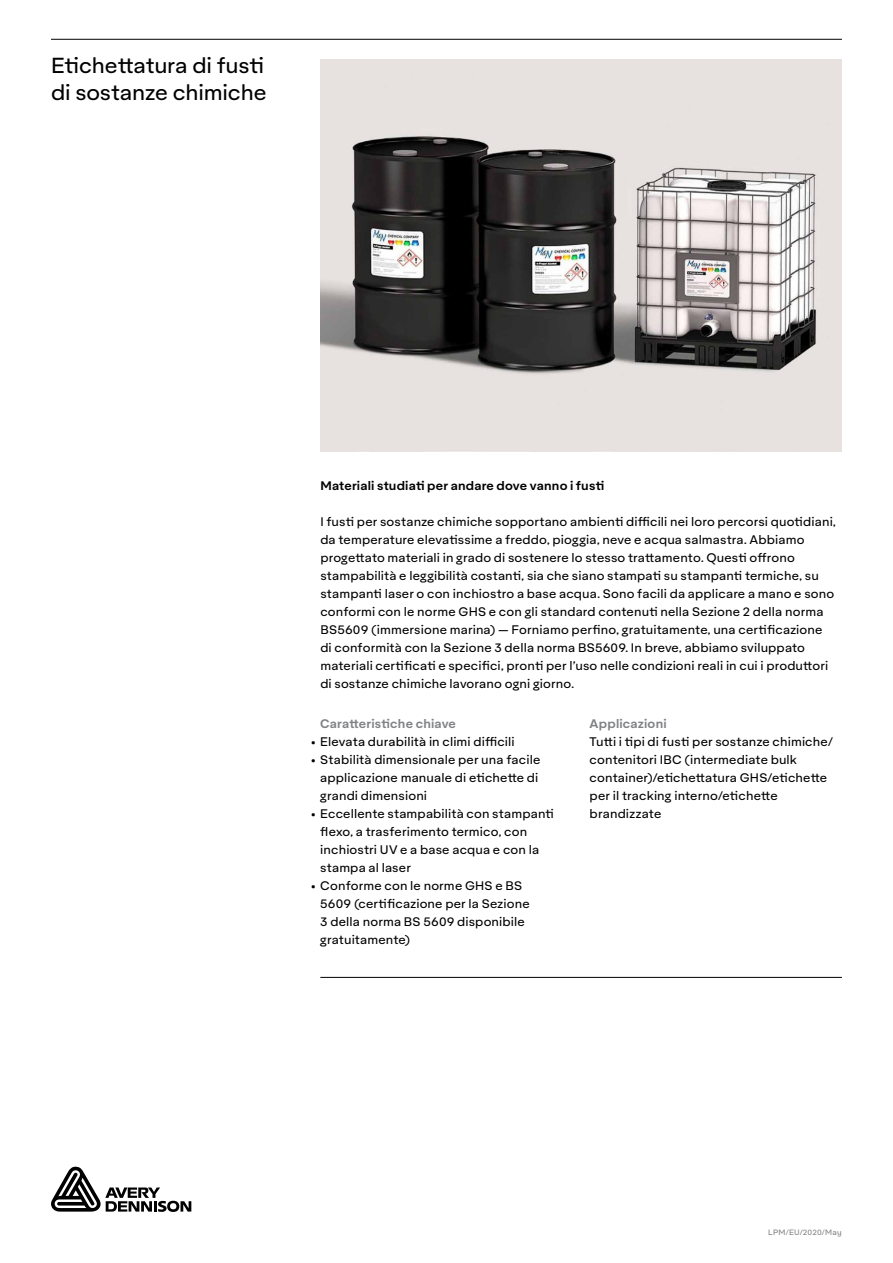
<style>
.page{position:relative;width:893px;height:1263px;background:#fff}
.page>*{position:absolute;margin:0;border:0;box-sizing:border-box;transform-origin:0 0}
.t1{font:21px/27px "Aktifo A";letter-spacing:-.005em;color:#000}
.t2{font:12px/18px "Aktifo A";letter-spacing:.015em;color:#000}
.t3{font:600 12px "Aktifo A";letter-spacing:.015em;color:#000}
.t4{font:600 12px "Aktifo A";letter-spacing:.015em;color:#808285}
.t5{font:7.5px "Aktifo A";letter-spacing:.02em;color:#808285}
</style>
<div class="page">
<svg style="left:51px;top:1166px;width:140px;height:46px"></svg>
<hr style="left:51px;top:39px;width:791px;height:1px;background:#000">
<img style="left:320px;top:60px;width:522px;height:391px">
<hr style="left:320px;top:977px;width:522px;height:1px;background:#000">
<h1 class="t1" style="left:51px;top:52px;width:217px">Etichettatura di fusti di sostanze chimiche</h1>
<p class="t3" style="left:320px;top:478px;width:285px">Materiali studiati per andare dove vanno i fusti</p>
<p class="t2" style="left:320px;top:513px;width:517px">I fusti per sostanze chimiche sopportano ambienti difficili nei loro percorsi quotidiani, da temperature elevatissime a freddo, pioggia, neve e acqua salmastra. Abbiamo progettato materiali in grado di sostenere lo stesso trattamento. Questi offrono stampabilità e leggibilità costanti, sia che siano stampati su stampanti termiche, su stampanti laser o con inchiostro a base acqua. Sono facili da applicare a mano e sono conformi con le norme GHS e con gli standard contenuti nella Sezione 2 della norma BS5609 (immersione marina) — Forniamo perfino, gratuitamente, una certificazione di conformità con la Sezione 3 della norma BS5609. In breve, abbiamo sviluppato materiali certificati e specifici, pronti per l’uso nelle condizioni reali in cui i produttori di sostanze chimiche lavorano ogni giorno.</p>
<p class="t4" style="left:320px;top:716px;width:137px">Caratteristiche chiave</p>
<p class="t2" style="left:311px;top:733px;width:205px">• Elevata durabilità in climi difficili</p>
<p class="t2" style="left:320px;top:751px;width:222px;text-indent:-10px">• Stabilità dimensionale per una facile applicazione manuale di etichette di grandi dimensioni</p>
<p class="t2" style="left:320px;top:805px;width:235px;text-indent:-10px">• Eccellente stampabilità con stampanti flexo, a trasferimento termico, con inchiostri UV e a base acqua e con la stampa al laser</p>
<p class="t2" style="left:320px;top:877px;width:211px;text-indent:-10px">• Conforme con le norme GHS e BS<br>5609 (certificazione per la Sezione<br>3 della norma BS 5609 disponibile gratuitamente)</p>
<p class="t4" style="left:590px;top:716px;width:79px">Applicazioni</p>
<p class="t2" style="left:590px;top:733px;width:245px">Tutti i tipi di fusti per sostanze chimiche/ contenitori IBC (intermediate bulk container)/etichettatura GHS/etichette per il tracking interno/etichette brandizzate</p>
<p class="t5" style="left:768px;top:1227px;width:75px">LPM/EU/2020/May</p>
</div>
